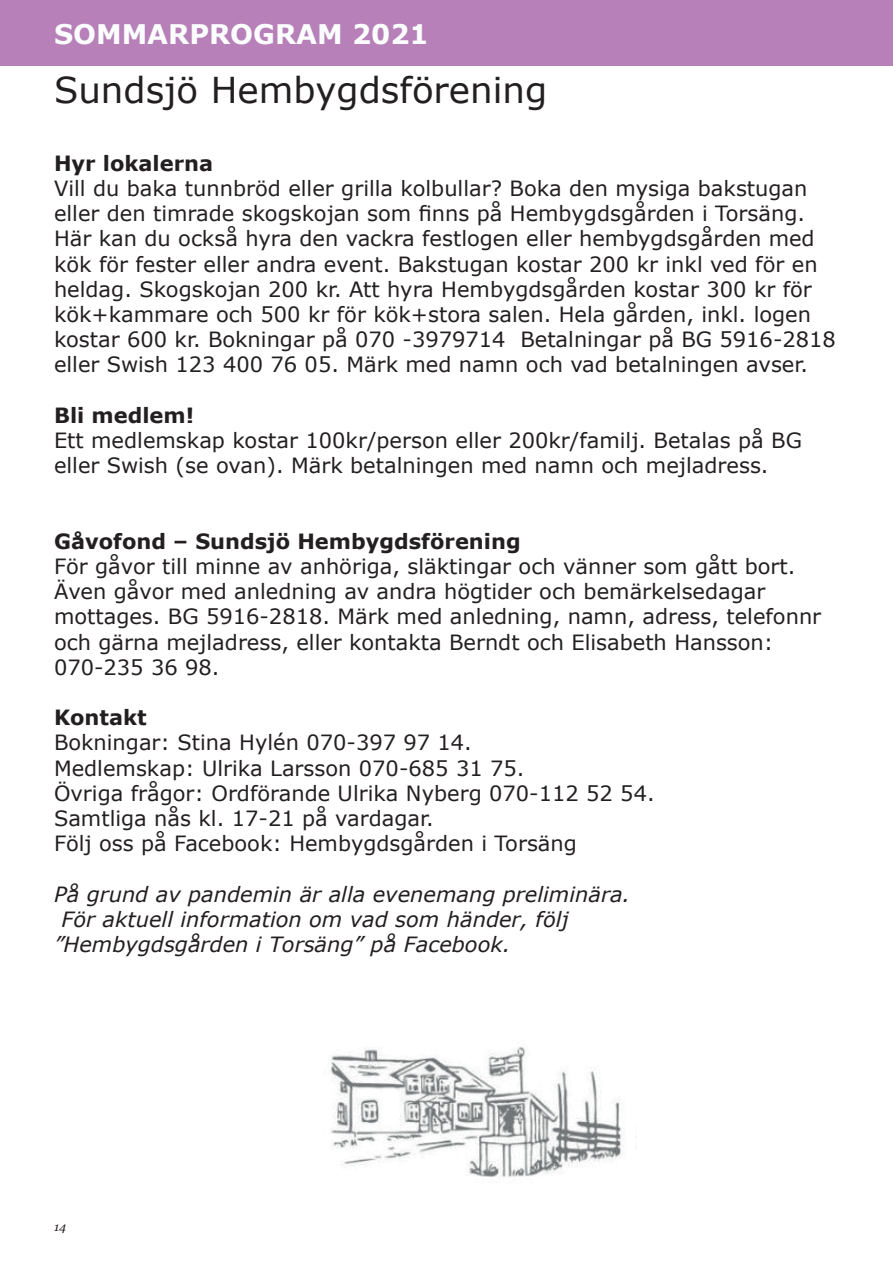
<style>
.page{position:relative;width:893px;height:1263px;background:#fff}
.page>*{position:absolute;margin:0;border:0;box-sizing:border-box;transform-origin:0 0}
.t1{font:35.7px "Verdana";color:#231f20}
.t2{font:700 27px "Verdana";color:#fbfdfe}
.t3{font:21px/25.2px "Verdana";color:#231f20}
.t4{font:italic 21px "Verdana";color:#231f20}
.t5{font:700 21px "Verdana";color:#231f20}
.t6{font:italic 12px "Georgia";color:#231f20}
</style>
<div class="page">
<div style="left:0;top:0;width:893px;height:66px;background:#b780b8"></div>
<img style="left:330px;top:1046px;width:307px;height:132px">
<p class="t2" style="left:54px;top:15px;width:376px">SOMMARPROGRAM 2021</p>
<h1 class="t1" style="left:54px;top:65px;width:495px">Sundsjö Hembygdsförening</h1>
<p class="t5" style="left:54px;top:148px;width:161px">Hyr lokalerna</p>
<p class="t3" style="left:54px;top:175px;width:783px">Vill du baka tunnbröd eller grilla kolbullar? Boka den mysiga bakstugan eller den timrade skogskojan som finns på Hembygdsgården i Torsäng.<br>Här kan du också hyra den vackra festlogen eller hembygdsgården med kök för fester eller andra event. Bakstugan kostar 200 kr inkl ved för en heldag. Skogskojan 200 kr. Att hyra Hembygdsgården kostar 300 kr för kök+kammare och 500 kr för kök+stora salen. Hela gården, inkl. logen kostar 600 kr. Bokningar på 070 -3979714 Betalningar på BG 5916-2818 eller Swish 123 400 76 05. Märk med namn och vad betalningen avser.</p>
<p class="t5" style="left:54px;top:400px;width:142px">Bli medlem!</p>
<p class="t3" style="left:54px;top:427px;width:749px">Ett medlemskap kostar 100kr/person eller 200kr/familj. Betalas på BG eller Swish (se ovan). Märk betalningen med namn och mejladress.</p>
<p class="t5" style="left:54px;top:526px;width:468px">Gåvofond – Sundsjö Hembygdsförening</p>
<p class="t3" style="left:54px;top:553px;width:769px">För gåvor till minne av anhöriga, släktingar och vänner som gått bort.<br>Även gåvor med anledning av andra högtider och bemärkelsedagar mottages. BG 5916-2818. Märk med anledning, namn, adress, telefonnr och gärna mejladress, eller kontakta Berndt och Elisabeth Hansson:<br>070-235 36 98.</p>
<p class="t5" style="left:54px;top:703px;width:94px">Kontakt</p>
<p class="t3" style="left:54px;top:730px;width:602px">Bokningar: Stina Hylén 070-397 97 14.<br>Medlemskap: Ulrika Larsson 070-685 31 75.<br>Övriga frågor: Ordförande Ulrika Nyberg 070-112 52 54.<br>Samtliga nås kl. 17-21 på vardagar.<br>Följ oss på Facebook: Hembygdsgården i Torsäng</p>
<p class="t4" style="left:54px;top:879px;width:578px">På grund av pandemin är alla evenemang preliminära.</p>
<p class="t4" style="left:61px;top:905px;width:509px">För aktuell information om vad som händer, följ</p>
<p class="t4" style="left:54px;top:930px;width:458px">”Hembygdsgården i Torsäng” på Facebook.</p>
<p class="t6" style="left:54px;top:1219px;width:13px">14</p>
</div>
